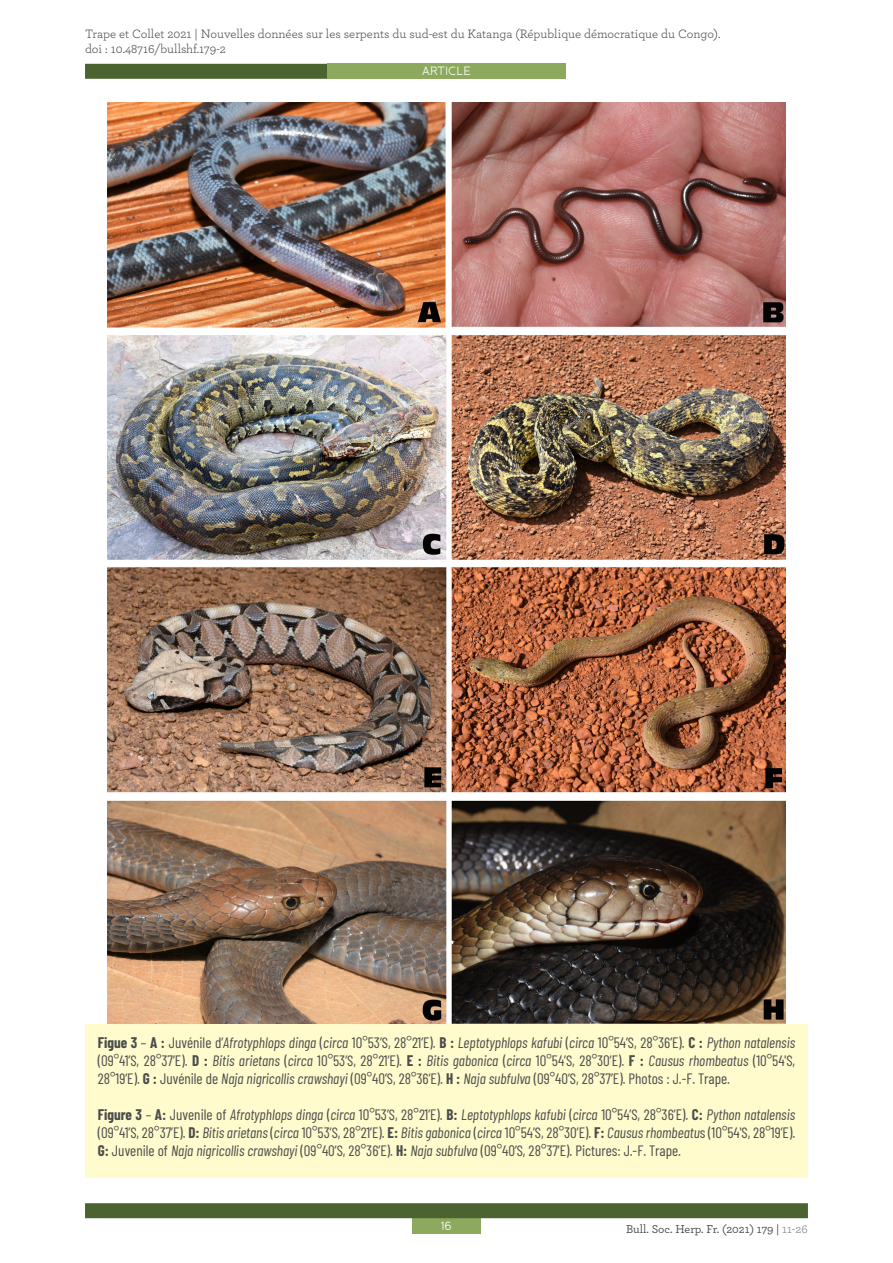
<style>
.page{position:relative;width:893px;height:1263px;background:#fff}
.page>*{position:absolute;margin:0;border:0;box-sizing:border-box;transform-origin:0 0}
.Légende_-_fr{font:15px/18px "Barlow Condensed";color:#4b4c4d;text-align:justify}
.t1{font:12.75px/15px "Archer";color:#4b4c4d}
.t2{font:500 12px "Archer";color:#4b4c4d}
.t3{font:12px "Banda";letter-spacing:-.01em;color:#fff}
.s1{font-weight:700}
.s2{font-style:italic}
.s3{color:#939598}
</style>
<div class="page">
<div style="left:412px;top:1218px;width:68px;height:15px;background:#8da95e"></div>
<div style="left:85px;top:1203px;width:723px;height:15px;background:#4a6331"></div>
<div style="left:85px;top:64px;width:457px;height:15px;background:#4a6331"></div>
<div style="left:327px;top:64px;width:239px;height:15px;background:#8da95e"></div>
<img style="left:108px;top:102px;width:677px;height:923px">
<div style="left:85px;top:1025px;width:723px;height:153px;background:#fffbcc"></div>
<p class="t1" style="left:85px;top:26px;width:637px">Trape et Collet 2021 | Nouvelles données sur les serpents du sud-est du Katanga (République démocratique du Congo). doi : 10.48716/bullshf.179-2</p>
<p class="t3" style="left:422px;top:64px;width:51px">ARTICLE</p>
<p class="Légende_-_fr" style="left:98px;top:1032px;width:699px"><span class="s1">Figue 3</span> – <span class="s1">A :</span> Juvénile d’<span class="s2">Afrotyphlops dinga</span> (<span class="s2">circa</span> 10°53’S, 28°21’E). <span class="s1">B :</span> <span class="s2">Leptotyphlops kafubi</span> (<span class="s2">circa</span> 10°54’S, 28°36’E). <span class="s1">C :</span> <span class="s2">Python natalensis </span>(09°41’S, 28°37’E). <span class="s1">D :</span> <span class="s2">Bitis arietans</span> (<span class="s2">circa</span> 10°53’S, 28°21’E). <span class="s1">E :</span> <span class="s2">Bitis gabonica</span> (<span class="s2">circa</span> 10°54’S, 28°30’E). <span class="s1">F :</span> <span class="s2">Causus rhombeatus</span> (10°54'S, 28°19’E). <span class="s1">G :</span> Juvénile de <span class="s2">Naja nigricollis crawshayi</span> (09°40’S, 28°36’E). <span class="s1">H :</span> <span class="s2">Naja subfulva</span> (09°40’S, 28°37’E). Photos : J.-F. Trape.</p>
<p class="Légende_-_fr" style="left:98px;top:1104px;width:699px"><span class="s1">Figure 3</span> – <span class="s1">A:</span> Juvenile of <span class="s2">Afrotyphlops dinga</span> (<span class="s2">circa</span> 10°53’S, 28°21’E). <span class="s1">B:</span> <span class="s2">Leptotyphlops kafubi</span> (<span class="s2">circa</span> 10°54’S, 28°36’E). <span class="s1">C:</span> <span class="s2">Python natalensis </span>(09°41’S, 28°37’E). <span class="s1">D:</span> <span class="s2">Bitis arietans</span> (<span class="s2">circa</span> 10°53’S, 28°21’E). <span class="s1">E:</span> <span class="s2">Bitis gabonica</span> (<span class="s2">circa</span> 10°54’S, 28°30’E). <span class="s1">F:</span> <span class="s2">Causus rhombeatu</span>s (10°54'S, 28°19’E).<br><span class="s1">G:</span> Juvenile of <span class="s2">Naja nigricollis crawshayi</span> (09°40’S, 28°36’E). <span class="s1">H:</span> <span class="s2">Naja subfulva</span> (09°40’S, 28°37’E). Pictures: J.-F. Trape.</p>
<p class="t3" style="left:441px;top:1218px;width:12px">16</p>
<p class="t2" style="left:626px;top:1220px;width:183px">Bull. Soc. Herp. Fr. (2021) 179 | <span class="s3">11-26</span></p>
</div>
